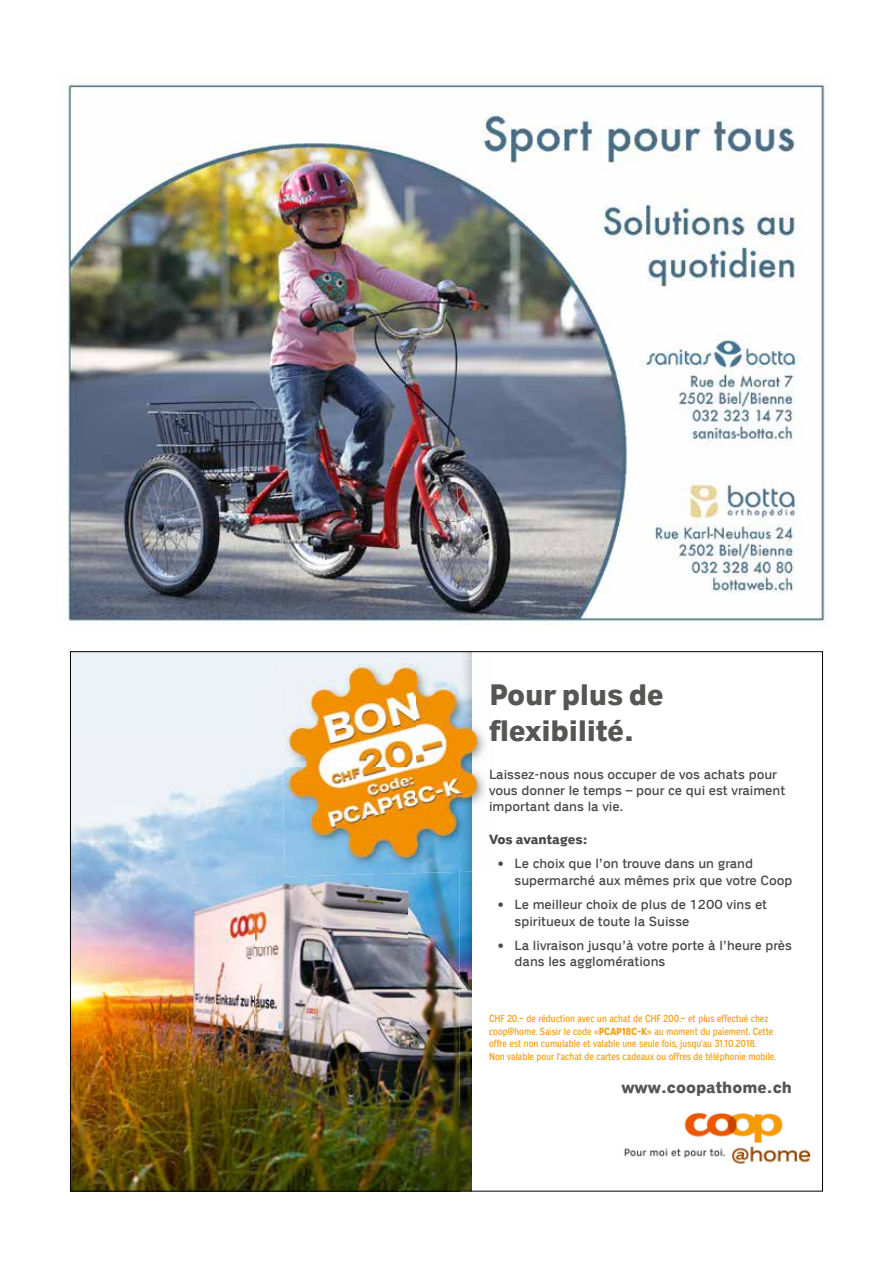
<style>
.page{position:relative;width:893px;height:1263px;background:#fff}
.page>*{position:absolute;margin:0;border:0;box-sizing:border-box;transform-origin:0 0}
.t1{font:700 30px/36px "Coop";letter-spacing:-.01em;color:#565655}
.t2{font:700 16.5px "Coop";color:#565655}
.t3{font:13.5px/16.2px "Coop";color:#484847}
.t4{font:700 13.5px "Coop";color:#484847}
.t5{font:10.5px/12.6px "Coop Condensed";color:#f4a117}
.s1{font-weight:700}
</style>
<div class="page">
<img style="left:67px;top:83px;width:762px;height:542px">
<img style="left:72px;top:653px;width:182px;height:295px">
<img style="left:254px;top:683px;width:51px;height:265px">
<img style="left:305px;top:876px;width:103px;height:72px">
<img style="left:408px;top:876px;width:51px;height:313px">
<img style="left:72px;top:948px;width:336px;height:241px">
<img style="left:459px;top:653px;width:13px;height:536px">
<img style="left:284px;top:833px;width:175px;height:43px">
<img style="left:280px;top:662px;width:44px;height:171px">
<img style="left:459px;top:658px;width:13px;height:214px">
<img style="left:285px;top:663px;width:200px;height:205px">
<img style="left:624px;top:1112px;width:187px;height:52px">
<h1 class="t1" style="left:489px;top:677px;width:176px">Pour plus de flexibilité.</h1>
<p class="t3" style="left:489px;top:766px;width:298px">Laissez-nous nous occuper de vos achats pour vous donner le temps – pour ce qui est vraiment important dans la vie.</p>
<p class="t4" style="left:489px;top:832px;width:100px">Vos avantages:</p>
<p class="t3" style="left:514px;top:856px;width:279px;text-indent:-17px">• Le choix que l’on trouve dans un grand supermarché aux mêmes prix que votre Coop</p>
<p class="t3" style="left:514px;top:897px;width:254px;text-indent:-17px">• Le meilleur choix de plus de 1200 vins et spiritueux de toute la Suisse</p>
<p class="t3" style="left:514px;top:938px;width:279px;text-indent:-17px">• La livraison jusqu’à votre porte à l’heure près dans les agglomérations</p>
<p class="t5" style="left:489px;top:1012px;width:288px">CHF 20.− de réduction avec un achat de CHF 200.− et plus effectué chez coop@home. Saisir le code «<span class="s1">PCAP18C-K</span>» au moment du paiement. Cette offre est non cumulable et valable une seule fois, jusqu’au 31.10. 2018.<br>Non valable pour l‘achat de cartes cadeaux ou offres de téléphonie mobile.</p>
<p class="t2" style="left:621px;top:1078px;width:172px">www.coopathome.ch</p>
</div>
